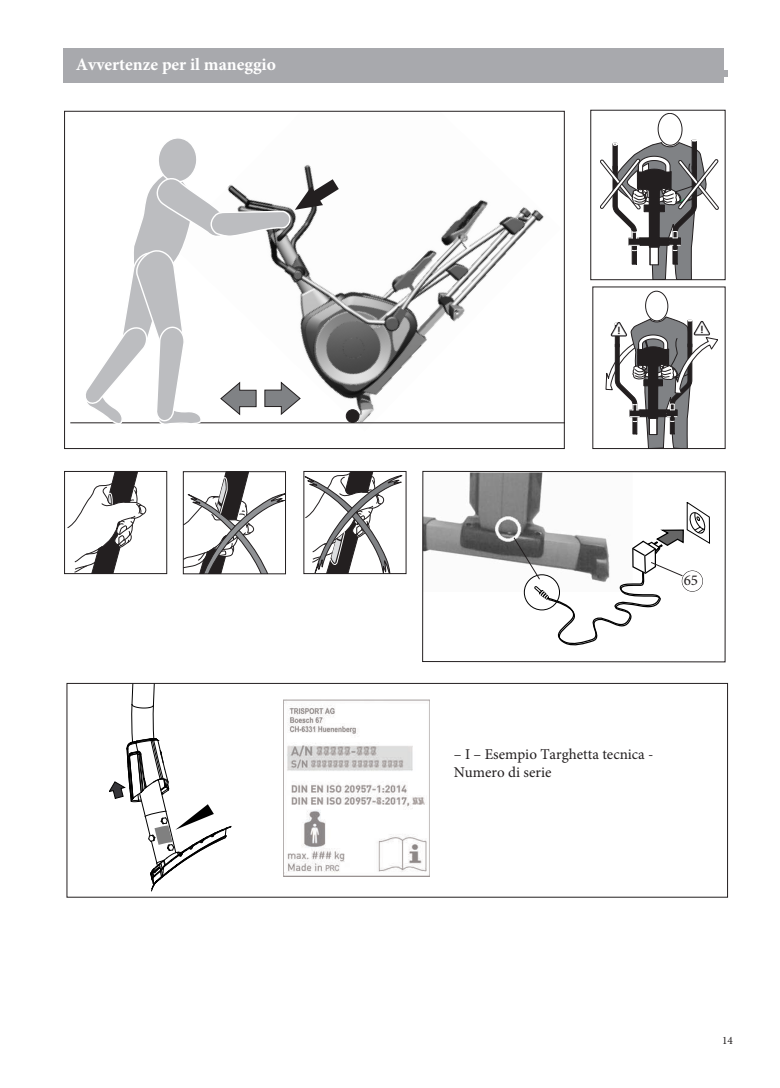
<style>
.page{position:relative;width:780px;height:1088px;background:#fff}
.page>*{position:absolute;margin:0;border:0;box-sizing:border-box;transform-origin:0 0}
.t1{font:700 17.5px "Minion Pro";color:#fff}
.t2{font:15px/18px "Minion Pro";color:#221e1f}
.t3{font:15px "Minion Pro";color:#231f20}
.t4{font:11.25px "Minion Pro";color:#231f20}
.t5{font:800 9.62px "Futura";color:#231f20}
</style>
<div class="page">
<img style="left:339px;top:200px;width:222px;height:224px">
<hr style="left:70px;top:422px;width:494px;height:1px;background:#231f20">
<div style="left:346px;top:410px;width:13px;height:12px;background:#231f20;border-radius:50%"></div>
<div style="left:346px;top:409px;width:13px;height:14px;border:1px solid #231f20;border-radius:50%"></div>
<svg style="left:82px;top:138px;width:257px;height:286px"></svg>
<div style="left:645px;top:291px;width:23px;height:30px;border:1px solid #231f20;border-radius:50%"></div>
<svg style="left:605px;top:316px;width:112px;height:131px"></svg>
<div style="left:657px;top:113px;width:25px;height:33px;border:1px solid #231f20;border-radius:50%"></div>
<svg style="left:600px;top:140px;width:118px;height:138px"></svg>
<div style="left:590px;top:110px;width:135px;height:170px;border:1px solid #231f20"></div>
<svg style="left:67px;top:473px;width:80px;height:99px"></svg>
<div style="left:64px;top:471px;width:103px;height:103px;border:1px solid #231f20"></div>
<svg style="left:185px;top:473px;width:99px;height:99px"></svg>
<div style="left:183px;top:471px;width:103px;height:103px;border:1px solid #231f20"></div>
<svg style="left:305px;top:473px;width:97px;height:99px"></svg>
<div style="left:303px;top:471px;width:103px;height:103px;border:1px solid #231f20"></div>
<img style="left:424px;top:473px;width:119px;height:89px">
<div style="left:422px;top:471px;width:303px;height:191px;border:1px solid #231f20"></div>
<svg style="left:512px;top:501px;width:198px;height:145px"></svg>
<div style="left:63px;top:49px;width:660px;height:34px;background:#a8a9ad"></div>
<svg style="left:109px;top:685px;width:122px;height:207px"></svg>
<div style="left:67px;top:683px;width:660px;height:214px;border:1px solid #231f20"></div>
<img style="left:283px;top:699px;width:147px;height:177px">
<p class="t1" style="left:76px;top:52px;width:202px">Avvertenze per il maneggio</p>
<p class="t5" style="left:617px;top:326px;width:5px">!</p>
<p class="t5" style="left:700px;top:325px;width:5px">!</p>
<p class="t3" style="left:683px;top:570px;width:16px">65</p>
<p class="t2" style="left:454px;top:745px;width:201px">– I – Esempio Targhetta tecnica -<br>Numero di serie</p>
<p class="t4" style="left:722px;top:1032px;width:12px">14</p>
</div>
